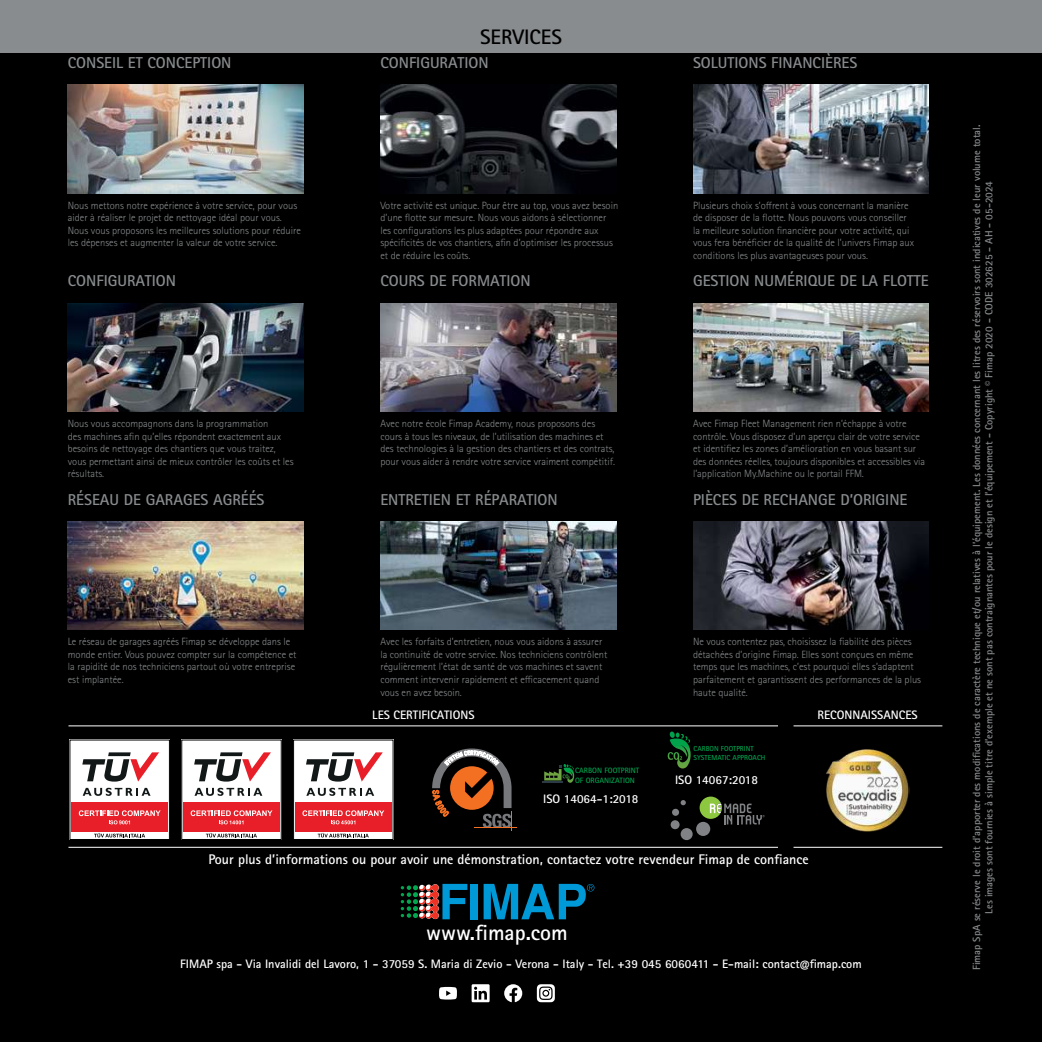
<style>
.page{position:relative;width:1042px;height:1042px;background:#000}
.page>*{position:absolute;margin:0;border:0;box-sizing:border-box;transform-origin:0 0}
.t1{font:700 21.88px "Rotis Sans Serif Pro";color:#fff}
.t2{font:700 21px "Rotis Sans Serif Pro";color:#000}
.t3{font:700 15.75px "Rotis Sans Serif Pro";color:#888c8e}
.t4{font:700 14px "Rotis Sans Serif Pro";color:#fff}
.t5{font:700 12.25px "Rotis Sans Serif Pro";color:#fff}
.t6{font:300 10.5px/12.6px "Rotis Sans Serif Pro";color:#888c8e}
.t7{font:700 10.5px/12.2px "Rotis Sans Serif Pro";color:#888c8e;text-align:center}
.t8{font:700 7.7px/9.3px "Rotis Sans Serif Pro";color:#00a14e}
.t9{font:700 7.17px/8.6px "Rotis Sans Serif Pro";color:#00a14e}
</style>
<div class="page">
<img style="left:693px;top:521px;width:236px;height:109px">
<img style="left:380px;top:521px;width:236px;height:109px">
<img style="left:68px;top:521px;width:235px;height:109px">
<img style="left:693px;top:303px;width:236px;height:108px">
<img style="left:380px;top:303px;width:236px;height:108px">
<img style="left:68px;top:303px;width:235px;height:108px">
<img style="left:693px;top:85px;width:236px;height:108px">
<img style="left:380px;top:85px;width:236px;height:108px">
<img style="left:68px;top:85px;width:235px;height:108px">
<div style="left:471px;top:884px;width:7px;height:35px;background:#0099d8"></div>
<svg style="left:483px;top:884px;width:111px;height:35px"></svg>
<svg style="left:401px;top:884px;width:66px;height:35px"></svg>
<svg style="left:537px;top:984px;width:18px;height:18px"></svg>
<svg style="left:504px;top:984px;width:18px;height:18px"></svg>
<svg style="left:472px;top:984px;width:17px;height:18px"></svg>
<svg style="left:439px;top:987px;width:18px;height:12px"></svg>
<hr style="left:68px;top:725px;width:710px;height:1px;background:#fff">
<hr style="left:68px;top:847px;width:710px;height:1px;background:#fff">
<hr style="left:793px;top:725px;width:149px;height:1px;background:#fff">
<hr style="left:793px;top:847px;width:149px;height:1px;background:#fff">
<hr style="left:474px;top:827px;width:43px;height:1px;background:#f36f21">
<svg style="left:432px;top:748px;width:80px;height:83px"></svg>
<div style="left:181px;top:739px;width:101px;height:101px;background:#fff"></div>
<svg style="left:194px;top:752px;width:77px;height:29px"></svg>
<svg style="left:194px;top:788px;width:68px;height:8px"></svg>
<div style="left:183px;top:803px;width:96px;height:29px;background:#e81f28"></div>
<svg style="left:206px;top:833px;width:51px;height:4px"></svg>
<svg style="left:191px;top:810px;width:81px;height:14px"></svg>
<div style="left:293px;top:739px;width:101px;height:101px;background:#fff"></div>
<svg style="left:306px;top:752px;width:77px;height:29px"></svg>
<svg style="left:306px;top:788px;width:68px;height:8px"></svg>
<div style="left:295px;top:803px;width:96px;height:29px;background:#e81f28"></div>
<svg style="left:318px;top:833px;width:51px;height:4px"></svg>
<div style="left:293px;top:740px;width:100px;height:100px;border:1px solid #000"></div>
<svg style="left:302px;top:810px;width:82px;height:14px"></svg>
<div style="left:69px;top:739px;width:101px;height:101px;background:#fff"></div>
<svg style="left:82px;top:752px;width:77px;height:29px"></svg>
<svg style="left:83px;top:788px;width:68px;height:8px"></svg>
<div style="left:71px;top:803px;width:97px;height:29px;background:#e81f28"></div>
<svg style="left:94px;top:833px;width:51px;height:4px"></svg>
<div style="left:70px;top:740px;width:100px;height:100px;border:1px solid #000"></div>
<svg style="left:79px;top:810px;width:82px;height:14px"></svg>
<svg style="left:680px;top:800px;width:6px;height:5px"></svg>
<div style="left:672px;top:809px;width:7px;height:7px;background:#808285;border-radius:50%"></div>
<div style="left:670px;top:820px;width:9px;height:9px;background:#808285;border-radius:50%"></div>
<div style="left:680px;top:828px;width:12px;height:12px;background:#808285;border-radius:50%"></div>
<div style="left:696px;top:822px;width:14px;height:14px;background:#808285;border-radius:50%"></div>
<svg style="left:699px;top:796px;width:65px;height:28px"></svg>
<svg style="left:668px;top:731px;width:22px;height:38px"></svg>
<hr style="left:543px;top:781px;width:20px;height:2px;background:#2b3b46">
<svg style="left:544px;top:764px;width:30px;height:19px"></svg>
<img style="left:826px;top:749px;width:83px;height:83px">
<div style="left:0;top:0;width:1042px;height:52px;background:#888c8e"></div>
<h3 class="t3" style="left:68px;top:53px;width:165px">CONSEIL ET CONCEPTION</h3>
<p class="t6" style="left:68px;top:199px;width:235px">Nous mettons notre expérience à votre service, pour vous aider à réaliser le projet de nettoyage idéal pour vous.<br>Nous vous proposons les meilleures solutions pour réduire les dépenses et augmenter la valeur de votre service.</p>
<h3 class="t3" style="left:68px;top:271px;width:110px">CONFIGURATION</h3>
<p class="t6" style="left:68px;top:417px;width:227px">Nous vous accompagnons dans la programmation<br>des machines afin qu’elles répondent exactement aux besoins de nettoyage des chantiers que vous traitez, vous permettant ainsi de mieux contrôler les coûts et les résultats.</p>
<h3 class="t3" style="left:68px;top:489px;width:198px">RÉSEAU DE GARAGES AGRÉÉS</h3>
<p class="t6" style="left:68px;top:635px;width:230px">Le réseau de garages agréés Fimap se développe dans le monde entier. Vous pouvez compter sur la compétence et la rapidité de nos techniciens partout où votre entreprise est implantée.</p>
<h2 class="t2" style="left:480px;top:24px;width:83px">SERVICES</h2>
<h3 class="t3" style="left:380px;top:53px;width:110px">CONFIGURATION</h3>
<p class="t6" style="left:380px;top:199px;width:239px">Votre activité est unique. Pour être au top, vous avez besoin d’une flotte sur mesure. Nous vous aidons à sélectionner les configurations les plus adaptées pour répondre aux spécificités de vos chantiers, afin d’optimiser les processus et de réduire les coûts.</p>
<h3 class="t3" style="left:380px;top:271px;width:152px">COURS DE FORMATION</h3>
<p class="t6" style="left:380px;top:417px;width:236px">Avec notre école Fimap Academy, nous proposons des cours à tous les niveaux, de l’utilisation des machines et des technologies à la gestion des chantiers et des contrats, pour vous aider à rendre votre service vraiment compétitif.</p>
<h3 class="t3" style="left:380px;top:489px;width:179px">ENTRETIEN ET RÉPARATION</h3>
<p class="t6" style="left:380px;top:635px;width:228px">Avec les forfaits d’entretien, nous vous aidons à assurer la continuité de votre service. Nos techniciens contrôlent régulièrement l’état de santé de vos machines et savent comment intervenir rapidement et efficacement quand vous en avez besoin.</p>
<h3 class="t3" style="left:693px;top:53px;width:166px">SOLUTIONS FINANCIÈRES</h3>
<p class="t6" style="left:693px;top:199px;width:223px">Plusieurs choix s’offrent à vous concernant la manière de disposer de la flotte. Nous pouvons vous conseiller la meilleure solution financière pour votre activité, qui vous fera bénéficier de la qualité de l’univers Fimap aux conditions les plus avantageuses pour vous.</p>
<h3 class="t3" style="left:693px;top:271px;width:237px">GESTION NUMÉRIQUE DE LA FLOTTE</h3>
<p class="t6" style="left:693px;top:417px;width:234px">Avec Fimap Fleet Management rien n’échappe à votre contrôle. Vous disposez d’un aperçu clair de votre service et identifiez les zones d’amélioration en vous basant sur des données réelles, toujours disponibles et accessibles via l’application My.Machine ou le portail FFM.</p>
<h3 class="t3" style="left:693px;top:489px;width:216px">PIÈCES DE RECHANGE D’ORIGINE</h3>
<p class="t6" style="left:693px;top:635px;width:230px">Ne vous contentez pas, choisissez la fiabilité des pièces détachées d’origine Fimap. Elles sont conçues en même temps que les machines, c’est pourquoi elles s’adaptent parfaitement et garantissent des performances de la plus haute qualité.</p>
<p class="t5" style="left:372px;top:707px;width:104px">LES CERTIFICATIONS</p>
<p class="t5" style="left:817px;top:707px;width:102px">RECONNAISSANCES</p>
<p class="t9" style="left:693px;top:744px;width:73px">CARBON FOOTPRINT<br>SYSTEMATIC APPROACH</p>
<p class="t8" style="left:575px;top:766px;width:66px">CARBON FOOTPRINT<br>OF ORGANIZATION</p>
<p class="t5" style="left:675px;top:772px;width:85px">ISO 14067:2018</p>
<p class="t5" style="left:543px;top:791px;width:97px">ISO 14064-1:2018</p>
<h3 class="t4" style="left:208px;top:850px;width:602px">Pour plus d’informations ou pour avoir une démonstration, contactez votre revendeur Fimap de confiance</h3>
<h1 class="t1" style="left:426px;top:918px;width:143px">www.fimap.com</h1>
<p class="t5" style="left:180px;top:956px;width:683px">FIMAP spa - Via Invalidi del Lavoro, 1 - 37059 S. Maria di Zevio - Verona - Italy - Tel. +39 045 6060411 - E-mail: contact@fimap.com</p>
<p class="t7" style="left:970px;top:970px;width:847px;rotate:-90deg">Fimap SpA se réserve le droit d’apporter des modifications de caractère technique et/ou relatives à l’équipement. Les données concernant les litres des réservoirs sont indicatives de leur volume total.<br>Les images sont fournies à simple titre d’exemple et ne sont pas contraignantes pour le design et l’équipement - Copyright © Fimap 2020 - CODE 302625 - AH - 05-2024</p>
</div>
